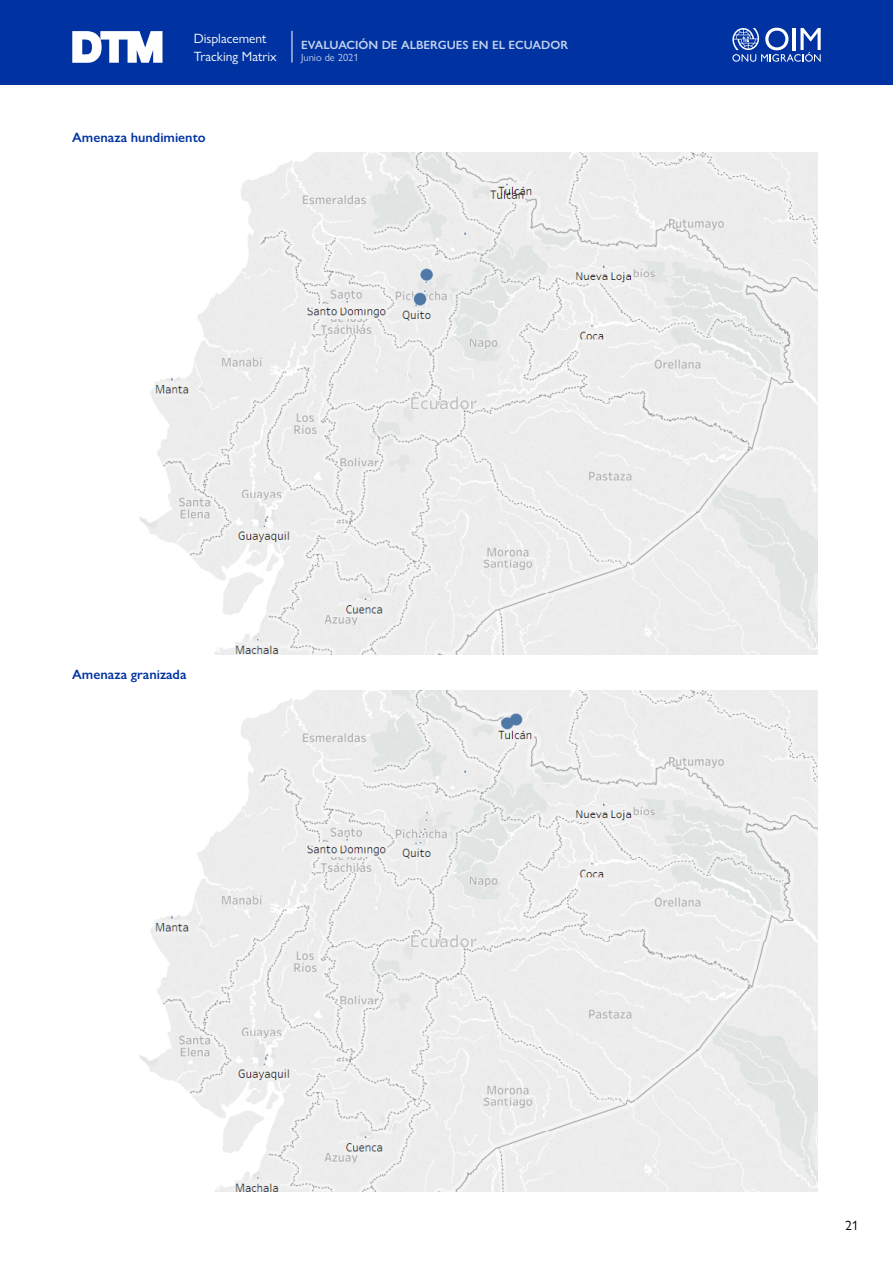
<style>
.page{position:relative;width:893px;height:1263px;background:#fff}
.page>*{position:absolute;margin:0;border:0;box-sizing:border-box;transform-origin:0 0}
.t1{font:600 13.5px "Gill Sans Nova";color:#0033a1}
.t2{font:13.5px/18.6px "Gill Sans Nova";color:#fff}
.t3{font:13.5px "Gill Sans Nova";color:#000}
.t4{font:600 12px "Gill Sans Nova";color:#c3d2ed}
.t5{font:10.5px "Gill Sans Nova";color:#c3d2ed}
</style>
<div class="page">
<div style="left:0;top:0;width:893px;height:85px;background:#0033a1"></div>
<hr style="left:292px;top:31px;width:1px;height:32px;background:#fff">
<img style="left:139px;top:153px;width:679px;height:501px">
<img style="left:139px;top:690px;width:679px;height:502px">
<svg style="left:72px;top:31px;width:90px;height:32px"></svg>
<svg style="left:732px;top:28px;width:89px;height:34px"></svg>
<p class="t2" style="left:194px;top:29px;width:85px">Displacement<br>Tracking Matrix</p>
<p class="t4" style="left:301px;top:37px;width:268px">EVALUACIÓN DE ALBERGUES EN EL ECUADOR</p>
<p class="t5" style="left:301px;top:51px;width:59px">Junio de 2021</p>
<p class="t1" style="left:72px;top:129px;width:135px">Amenaza hundimiento</p>
<p class="t1" style="left:72px;top:666px;width:116px">Amenaza granizada</p>
<p class="t3" style="left:845px;top:1217px;width:15px">21</p>
</div>
